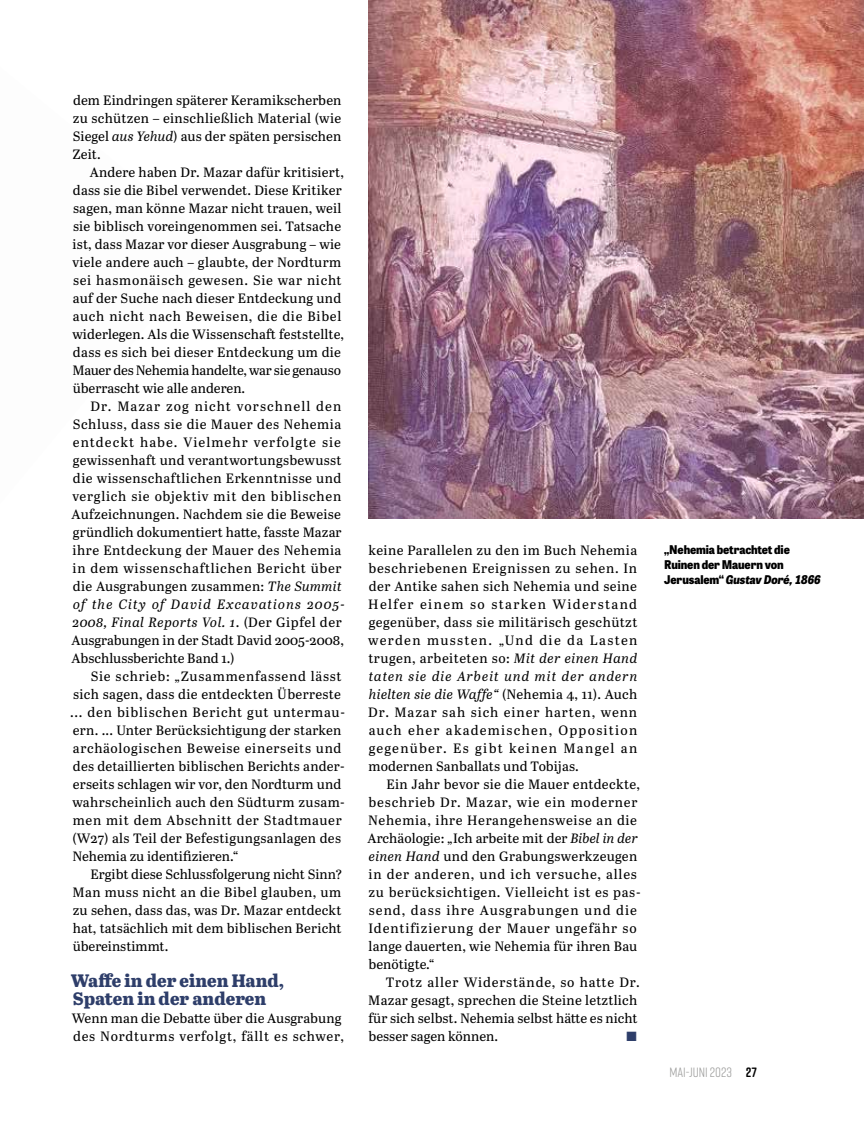
<style>
.page{position:relative;width:864px;height:1136px;background:#fff}
.page>*{position:absolute;margin:0;border:0;box-sizing:border-box;transform-origin:0 0}
.t1{font:800 18px/18px "Abril Text";color:#2e3e6a}
.t2{font:13.5px/18px "Abril Text";letter-spacing:.02em;color:#000}
.t3{font:13.5px/18px "Abril Text";letter-spacing:.05em;color:#000}
.t4{font:13.5px "Rift Soft";color:#9d9d9c}
.t5{font:13.5px "Zapf Dingbats ITC";color:#2e3e6a}
.t6{font:800 12px/15px "Tablet Gothic Narrow";letter-spacing:-.01em;color:#000}
.s1{font-style:italic}
.s2{font-weight:700;color:#000}
</style>
<div class="page">
<img style="left:368px;top:0;width:495px;height:518px">
<p class="t2" style="left:72px;top:90px;width:270px;text-align:justify">dem Eindringen späterer Keramikscherben zu schützen – einschließlich Material (wie Siegel <span class="s1">aus Yehud</span>) aus der späten persischen Zeit.</p>
<p class="t2" style="left:72px;top:162px;width:273px;text-indent:17px">Andere haben Dr. Mazar dafür kritisiert, dass sie die Bibel verwendet. Diese Kritiker sagen, man könne Mazar nicht trauen, weil sie biblisch voreingenommen sei. Tatsache ist, dass Mazar vor dieser Ausgrabung – wie viele andere auch – glaubte, der Nordturm sei hasmonäisch gewesen. Sie war nicht auf der Suche nach dieser Entdeckung und auch nicht nach Beweisen, die die Bibel widerlegen. Als die Wissenschaft feststellte, dass es sich bei dieser Entdeckung um die Mauer des Nehemia handelte, war sie genauso überrascht wie alle anderen.</p>
<p class="t2" style="left:72px;top:396px;width:275px;text-indent:19px">Dr. Mazar zog nicht vorschnell den Schluss, dass sie die Mauer des Nehemia entdeckt habe. Vielmehr verfolgte sie gewissenhaft und verantwortungsbewusst die wissenschaftlichen Erkenntnisse und verglich sie objektiv mit den biblischen Aufzeichnungen. Nachdem sie die Beweise gründlich dokumentiert hatte, fasste Mazar ihre Entdeckung der Mauer des Nehemia in dem wissenschaftlichen Bericht über die Ausgrabungen zusammen: <span class="s1">The Summit of the City of David Excavations 2005- 2008, Final Reports Vol. 1</span>. (Der Gipfel der Ausgrabungen in der Stadt David 2005-2008, Abschlussberichte Band 1.)</p>
<p class="t2" style="left:70px;top:666px;width:276px;text-indent:21px">Sie schrieb: „Zusammenfassend lässt sich sagen, dass die entdeckten Überreste ... den biblischen Bericht gut untermau&shy;ern. ... Unter Berücksichtigung der starken archäologischen Beweise einerseits und des detaillierten biblischen Berichts ander&shy;erseits schlagen wir vor, den Nordturm und wahrscheinlich auch den Südturm zusam&shy;men mit dem Abschnitt der Stadtmauer (W27) als Teil der Befestigungsanlagen des Nehemia zu identifizieren.“</p>
<p class="t2" style="left:72px;top:864px;width:271px;text-align:justify;text-indent:18px">Ergibt diese Schlussfolgerung nicht Sinn?<br>Man muss nicht an die Bibel glauben, um zu sehen, dass das, was Dr. Mazar entdeckt hat, tatsächlich mit dem biblischen Bericht übereinstimmt.</p>
<h1 class="t1" style="left:71px;top:970px;width:214px">Waffe in der einen Hand,<br>Spaten in der anderen</h1>
<p class="t2" style="left:72px;top:1008px;width:274px">Wenn man die Debatte über die Ausgrabung des Nordturms verfolgt, fällt es schwer,</p>
<p class="t2" style="left:368px;top:540px;width:271px;text-align:justify">keine Parallelen zu den im Buch Nehemia beschriebenen Ereignissen zu sehen. In der Antike sahen sich Nehemia und seine Helfer einem so starken Widerstand gegenüber, dass sie militärisch geschützt werden mussten. „Und die da Lasten trugen, arbeiteten so: <span class="s1">Mit der einen Hand taten sie die Arbeit und mit der andern hielten sie die Waffe“</span> (Nehemia 4, 11). Auch Dr. Mazar sah sich einer harten, wenn auch eher akademischen, Opposition gegenüber. Es gibt keinen Mangel an modernen Sanballats und Tobijas.</p>
<p class="t3" style="left:367px;top:774px;width:274px;text-indent:19px">Ein Jahr bevor sie die Mauer entdeckte, beschrieb Dr. Mazar, wie ein moderner Nehemia, ihre Herangehensweise an die Archäologie: „Ich arbeite mit der <span class="s1">Bibel in der einen Hand</span> und den Grabungswerkzeugen in der anderen, und ich versuche, alles zu berücksichtigen. Vielleicht ist es pas&shy;send, dass ihre Ausgrabungen und die Identifizierung der Mauer ungefähr so lange dauerten, wie Nehemia für ihren Bau benötigte.“</p>
<p class="t2" style="left:368px;top:972px;width:273px;text-indent:18px">Trotz aller Widerstände, so hatte Dr.<br>Mazar gesagt, sprechen die Steine letztlich für sich selbst. Nehemia selbst hätte es nicht besser sagen können.</p>
<p class="t5" style="left:626px;top:1029px;width:12px">■</p>
<p class="t6" style="left:663px;top:542px;width:158px">„Nehemia betrachtet die<br>Ruinen der Mauern von<br>Jerusalem“ <span class="s1">Gustav Doré, 1866</span></p>
<p class="t4" style="left:669px;top:1062px;width:89px">MAI-JUNI 2023 <span class="s2">27</span></p>
</div>
